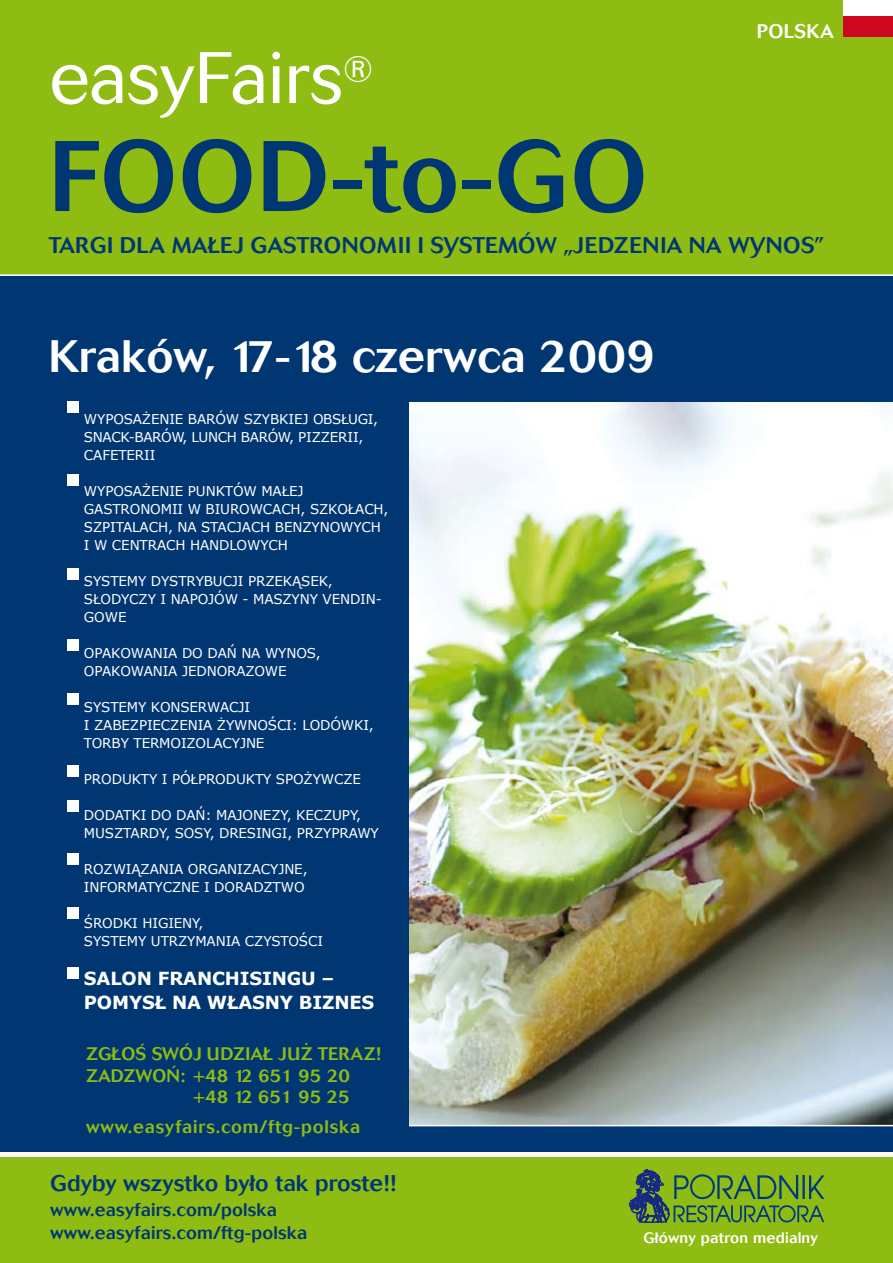
<style>
.page{position:relative;width:893px;height:1263px;background:#8fbc13}
.page>*{position:absolute;margin:0;border:0;box-sizing:border-box;transform-origin:0 0}
.t1{font:500 99px "Cosmos";letter-spacing:.02em;color:#003772}
.t2{font:300 72px "Cosmos";color:#fff}
.t3{font:500 45px "Cosmos";color:#fff}
.t4{font:500 22.5px "Cosmos";letter-spacing:.02em;color:#003772}
.t5{font:500 22.5px "Cosmos";color:#003772}
.t6{font:500 19.5px "Cosmos";letter-spacing:.02em;color:#fff}
.t7{font:500 18px "Cosmos";color:#8fbc13}
.t8{font:500 18px/22.5px "Cosmos";letter-spacing:.01em;color:#003772}
.t9{font:700 18px/24px "Verdana";letter-spacing:-.01em;color:#fff}
.t10{font:500 18px "Cosmos";letter-spacing:.045em;color:#8fbc13}
.t11{font:500 15px "Cosmos";letter-spacing:.015em;color:#fff}
.t12{font:13.5px/18px "Verdana";letter-spacing:-.01em;color:#fff}
</style>
<div class="page">
<div style="left:0;top:393px;width:60px;height:745px;background:#003772"></div>
<img style="left:409px;top:401px;width:484px;height:724px">
<div style="left:843px;top:0;width:50px;height:37px;background:#cc071e"></div>
<div style="left:843px;top:0;width:50px;height:16px;background:#fff"></div>
<div style="left:0;top:276px;width:893px;height:125px;background:#003772"></div>
<hr style="left:0;top:274px;width:893px;height:2px;background:#fff">
<div style="left:0;top:1126px;width:893px;height:30px;background:#003772"></div>
<div style="left:0;top:1152px;width:893px;height:5px;background:#fff"></div>
<hr style="left:335px;top:1125px;width:558px;height:1px;background:#fff">
<div style="left:2px;top:396px;width:407px;height:738px;background:#003772"></div>
<div style="left:67px;top:402px;width:12px;height:11px;background:#fff"></div>
<div style="left:67px;top:474px;width:12px;height:11px;background:#fff"></div>
<div style="left:67px;top:568px;width:12px;height:12px;background:#fff"></div>
<div style="left:67px;top:640px;width:12px;height:11px;background:#fff"></div>
<div style="left:67px;top:693px;width:12px;height:11px;background:#fff"></div>
<div style="left:67px;top:765px;width:12px;height:11px;background:#fff"></div>
<div style="left:67px;top:800px;width:12px;height:12px;background:#fff"></div>
<div style="left:67px;top:853px;width:12px;height:12px;background:#fff"></div>
<div style="left:67px;top:908px;width:12px;height:11px;background:#fff"></div>
<div style="left:67px;top:967px;width:12px;height:11px;background:#fff"></div>
<svg style="left:628px;top:1169px;width:196px;height:55px"></svg>
<p class="t6" style="left:757px;top:20px;width:78px">POLSKA</p>
<p class="t2" style="left:49px;top:37px;width:326px">easyFairs<sup>®</sup></p>
<p class="t1" style="left:49px;top:120px;width:600px">FOOD-to-GO</p>
<p class="t4" style="left:49px;top:232px;width:777px">TARGI DLA MAŁEJ GASTRONOMII I SYSTEMÓW „JEDZENIA NA WYNOS”</p>
<p class="t3" style="left:49px;top:330px;width:608px">Kraków, 17-18 czerwca 2009</p>
<p class="t12" style="left:84px;top:410px;width:296px">WYPOSAŻENIE BARÓW SZYBKIEJ OBSŁUGI,<br>SNACK-BARÓW, LUNCH BARÓW, PIZZERII,<br>CAFETERII</p>
<p class="t12" style="left:84px;top:482px;width:306px">WYPOSAŻENIE PUNKTÓW MAŁEJ<br>GASTRONOMII W BIUROWCACH, SZKOŁACH,<br>SZPITALACH, NA STACJACH BENZYNOWYCH<br>I W CENTRACH HANDLOWYCH</p>
<p class="t12" style="left:84px;top:572px;width:299px">SYSTEMY DYSTRYBUCJI PRZEKĄSEK,<br>SŁODYCZY I NAPOJÓW - MASZYNY VENDIN-<br>GOWE</p>
<p class="t12" style="left:84px;top:644px;width:238px">OPAKOWANIA DO DAŃ NA WYNOS,<br>OPAKOWANIA JEDNORAZOWE</p>
<p class="t12" style="left:84px;top:698px;width:291px">SYSTEMY KONSERWACJI<br>I ZABEZPIECZENIA ŻYWNOŚCI: LODÓWKI,<br>TORBY TERMOIZOLACYJNE</p>
<p class="t12" style="left:84px;top:770px;width:278px">PRODUKTY I PÓŁPRODUKTY SPOŻYWCZE</p>
<p class="t12" style="left:84px;top:806px;width:296px">DODATKI DO DAŃ: MAJONEZY, KECZUPY,<br>MUSZTARDY, SOSY, DRESINGI, PRZYPRAWY</p>
<p class="t12" style="left:84px;top:860px;width:225px">ROZWIĄZANIA ORGANIZACYJNE,<br>INFORMATYCZNE I DORADZTWO</p>
<p class="t12" style="left:84px;top:914px;width:241px">ŚRODKI HIGIENY,<br>SYSTEMY UTRZYMANIA CZYSTOŚCI</p>
<p class="t9" style="left:84px;top:966px;width:292px">SALON FRANCHISINGU –<br>POMYSŁ NA WŁASNY BIZNES</p>
<p class="t7" style="left:86px;top:1043px;width:296px">ZGŁOS SWÓJ UDZIAŁ JUZ TERAZ!</p>
<p class="t7" style="left:86px;top:1065px;width:265px">ZADZWON: +48 12 651 95 20</p>
<p class="t7" style="left:193px;top:1086px;width:158px">+48 12 651 95 25</p>
<p class="t10" style="left:86px;top:1116px;width:276px">www.easyfairs.com/ftg-polska</p>
<p class="t5" style="left:50px;top:1170px;width:347px">Gdyby wszystko było tak proste!!</p>
<p class="t8" style="left:50px;top:1199px;width:259px">www.easyfairs.com/polska www.easyfairs.com/ftg-polska</p>
<p class="t11" style="left:643px;top:1229px;width:176px">Główny patron medialny</p>
</div>
